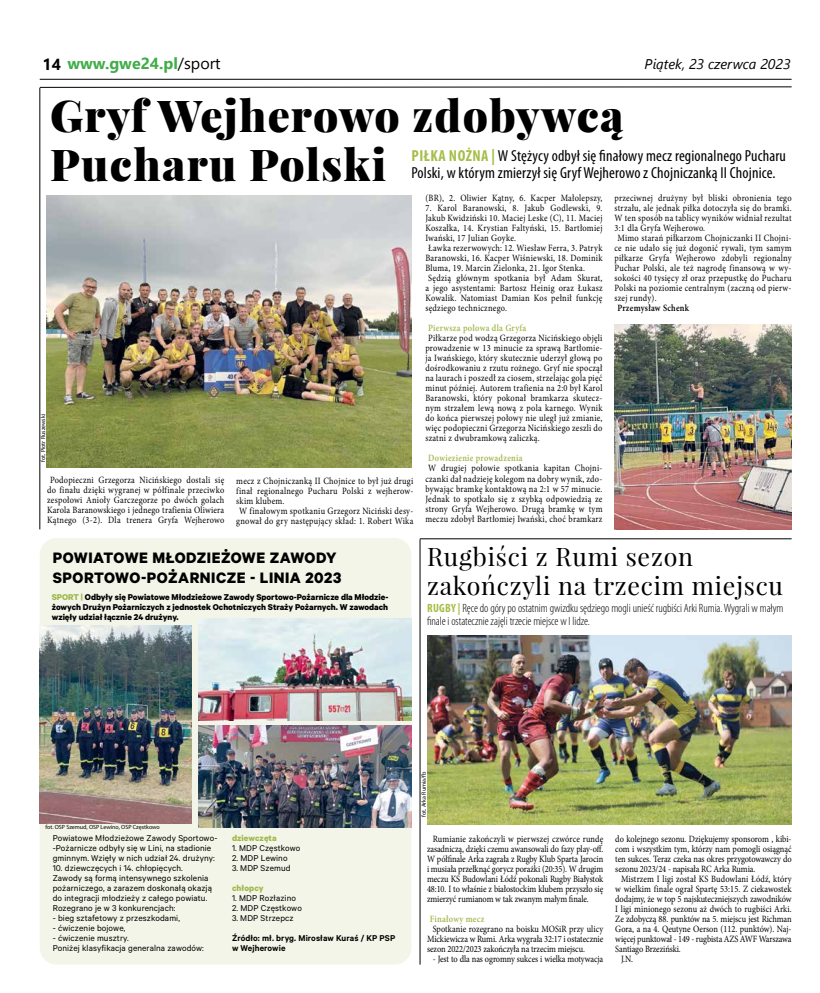
<style>
.page{position:relative;width:820px;height:993px;background:#fff}
.page>*{position:absolute;margin:0;border:0;box-sizing:border-box;transform-origin:0 0}
.t1{font:900 44px/49px "Playfair Display";letter-spacing:.03em;color:#000}
.t2{font:25px/29px "Playfair Display";letter-spacing:.03em;color:#000}
.t3{font:700 17px/19.3px "Calibre";letter-spacing:.03em;color:#000}
.t4{font:condensed 16px/17px "Myriad Pro";letter-spacing:.01em;color:#000}
.t5{font:700 16px "Segoe UI";color:#40ad49}
.t6{font:italic 14px "Segoe UI";color:#000}
.t7{font:300 condensed 12px/13px "Myriad Pro";color:#000}
.t8{font:9.6px/10px "Minion Pro";letter-spacing:.02em;color:#000;text-align:justify;scale:.87 1}
.t9{font:9.6px "Minion Pro";letter-spacing:-.01em;color:#000;scale:.87 1}
.t10{font:9.6px "Minion Pro";letter-spacing:-.005em;color:#000;scale:.87 1}
.t11{font:600 9.6px "Minion Pro";letter-spacing:.03em;color:#a1b84d;scale:.87 1}
.t12{font:9.6px "Minion Pro";color:#000;scale:.87 1}
.t13{font:600 9.6px "Minion Pro";letter-spacing:.03em;color:#000;scale:.87 1}
.t14{font:9.5px/10px "Calibre";letter-spacing:.01em;color:#000}
.t15{font:700 9.5px/10px "Calibre";letter-spacing:-.005em;color:#000;text-align:justify}
.t16{font:600 9.5px/10px "Calibre";letter-spacing:.01em;color:#000}
.t17{font:700 9.5px "Calibre";letter-spacing:.01em;color:#a1b84d}
.t18{font:6px "Myriad Pro";color:#000}
.s1{color:#000}
.s2{font-weight:400;color:#000}
.s3{font-weight:700;color:#a6be4a}
.s4{color:#a1b84d}
</style>
<div class="page">
<hr style="left:40px;top:79px;width:751px;height:1px;background:#000">
<svg style="left:40px;top:87px;width:751px;height:1px"></svg>
<hr style="left:40px;top:88px;width:1px;height:441px;background:#000">
<div style="left:40px;top:537px;width:371px;height:427px;background:#f3f5e8;border-radius:17px"></div>
<img style="left:40px;top:625px;width:152px;height:197px">
<img style="left:198px;top:618px;width:213px;height:102px">
<img style="left:198px;top:725px;width:213px;height:102px">
<img style="left:47px;top:195px;width:364px;height:273px">
<img style="left:614px;top:324px;width:177px;height:205px">
<hr style="left:420px;top:538px;width:371px;height:1px;background:#000">
<hr style="left:419px;top:539px;width:1px;height:425px;background:#000">
<img style="left:427px;top:635px;width:364px;height:188px">
<h3 class="t5" style="left:43px;top:49px;width:180px"><span class="s1">14</span> www.gwe24.pl<span class="s2">/sport</span></h3>
<h3 class="t6" style="left:644px;top:51px;width:147px">Piątek, 23 czerwca 2023</h3>
<h1 class="t1" style="left:50px;top:90px;width:575px">Gryf Wejherowo zdobywcą<br>Pucharu Polski</h1>
<h3 class="t4" style="left:411px;top:147px;width:376px"><span class="s3">PIŁKA NOŻNA |</span> W Stężycy odbył się finałowy mecz regionalnego Pucharu<br>Polski, w którym zmierzył się Gryf Wejherowo z Chojniczanką II Chojnice.</h3>
<p class="t18" style="left:40px;top:461px;width:49px;rotate:-90deg">fot. Piotr Ruszewski</p>
<p class="t8" style="left:47px;top:475px;width:205px">Podopieczni Grzegorza Nicińskiego dostali się do finału dzięki wygranej w półfinale przeciwko zespołowi Anioły Garczegorze po dwóch golach Karola Baranowskiego i jednego trafienia Oliwiera Kątnego (3-2). Dla trenera Gryfa Wejherowo</p>
<p class="t8" style="left:236px;top:475px;width:205px;text-align:left">mecz z Chojniczanką II Chojnice to był już drugi finał regionalnego Pucharu Polski z wejherow&shy;skim klubem.<br>W finałowym spotkaniu Grzegorz Niciński desy&shy;gnował do gry następujący skład: 1. Robert Wika</p>
<h3 class="t3" style="left:53px;top:547px;width:290px">POWIATOWE MŁODZIEŻOWE ZAWODY<br>SPORTOWO-POŻARNICZE - LINIA 2023</h3>
<p class="t15" style="left:52px;top:591px;width:338px"><span class="s4">SPORT |</span> Odbyły się Powiatowe Młodzieżowe Zawody Sportowo-Pożarnicze dla Młodzie&shy;żowych Drużyn Pożarniczych z jednostek Ochotniczych Straży Pożarnych. W zawodach wzięły udział łącznie 24 drużyny.</p>
<p class="t8" style="left:425px;top:193px;width:205px">(BR), 2. Oliwier Kątny, 6. Kacper Małolepszy,</p>
<p class="t8" style="left:425px;top:203px;width:205px;text-align:left">7. Karol Baranowski, 8. Jakub Godlewski, 9.<br>Jakub Kwidziński 10. Maciej Leske (C), 11. Maciej Koszałka, 14. Krystian Faltyński, 15. Bartłomiej Iwański, 17 Julian Goyke.<br>Ławka rezerwowych: 12. Wiesław Ferra, 3. Patryk Baranowski, 16. Kacper Wiśniewski, 18. Dominik Bluma, 19. Marcin Zielonka, 21. Igor Stenka.<br>Sędzią głównym spotkania był Adam Skurat, a jego asystentami: Bartosz Heinig oraz Łukasz Kowalik. Natomiast Damian Kos pełnił funkcję sędziego technicznego.</p>
<p class="t11" style="left:428px;top:321px;width:114px">Pierwsza połowa dla Gryfa</p>
<p class="t8" style="left:425px;top:333px;width:205px">Piłkarze pod wodzą Grzegorza Nicińskiego objęli prowadzenie w 13 minucie za sprawą Bartłomie&shy;ja Iwańskiego, który skutecznie uderzył głową po dośrodkowaniu z rzutu rożnego. Gryf nie spoczął na laurach i poszedł za ciosem, strzelając gola pięć minut później. Autorem trafienia na 2:0 był Karol Baranowski, który pokonał bramkarza skutecz&shy;nym strzałem lewą nową z pola karnego. Wynik do końca pierwszej połowy nie uległ już zmianie, więc podopieczni Grzegorza Nicińskiego zeszli do szatni z dwubramkową zaliczką.</p>
<p class="t11" style="left:428px;top:451px;width:110px">Dowiezienie prowadzenia</p>
<p class="t8" style="left:425px;top:463px;width:205px">W drugiej połowie spotkania kapitan Chojni&shy;czanki dał nadzieję kolegom na dobry wynik, zdo&shy;bywając bramkę kontaktową na 2:1 w 57 minucie.<br>Jednak to spotkało się z szybką odpowiedzią ze strony Gryfa Wejherowo. Drugą bramkę w tym meczu zdobył Bartłomiej Iwański, choć bramkarz</p>
<p class="t8" style="left:614px;top:193px;width:205px;text-align:left">przeciwnej drużyny był bliski obronienia tego strzału, ale jednak piłka dotoczyła się do bramki.<br>W ten sposób na tablicy wyników widniał rezultat 3:1 dla Gryfa Wejherowo.<br>Mimo starań piłkarzom Chojniczanki II Chojni&shy;ce nie udało się już dogonić rywali, tym samym piłkarze Gryfa Wejherowo zdobyli regionalny Puchar Polski, ale też nagrodę finansową w wy&shy;sokości 40 tysięcy zł oraz przepustkę do Pucharu Polski na poziomie centralnym (zaczną od pierw&shy;szej rundy).</p>
<p class="t13" style="left:617px;top:301px;width:84px">Przemysław Schenk</p>
<h2 class="t2" style="left:427px;top:541px;width:357px">Rugbiści z Rumi sezon zakończyli na trzecim miejscu</h2>
<p class="t7" style="left:427px;top:602px;width:358px"><span class="s3">RUGBY |</span> Ręce do góry po ostatnim gwizdku sędziego mogli unieść rugbiści Arki Rumia. Wygrali w małym finale i ostatecznie zajęli trzecie miejsce w I lidze.</p>
<p class="t18" style="left:45px;top:823px;width:116px">fot. OSP Szemud, OSP Lewino, OSP Częstkowo</p>
<p class="t14" style="left:53px;top:832px;width:166px">Powiatowe Młodzieżowe Zawody Sportowo--Pożarnicze odbyły się w Lini, na stadionie gminnym. Wzięły w nich udział 24. drużyny:</p>
<p class="t14" style="left:53px;top:862px;width:161px">10. dziewczęcych i 14. chłopięcych.<br>Zawody są formą intensywnego szkolenia pożarniczego, a zarazem doskonałą okazją do integracji młodzieży z całego powiatu.<br>Rozegrano je w 3 konkurencjach:</p>
<p class="t14" style="left:53px;top:912px;width:129px">- bieg sztafetowy z przeszkodami,</p>
<p class="t14" style="left:53px;top:922px;width:74px">- ćwiczenie bojowe,</p>
<p class="t14" style="left:53px;top:932px;width:153px">- ćwiczenie musztry.<br>Poniżej klasyfikacja generalna zawodów:</p>
<p class="t17" style="left:232px;top:832px;width:46px">dziewczęta</p>
<p class="t14" style="left:232px;top:842px;width:70px">1. MDP Częstkowo</p>
<p class="t14" style="left:232px;top:852px;width:57px">2. MDP Lewino</p>
<p class="t14" style="left:232px;top:862px;width:60px">3. MDP Szemud</p>
<p class="t17" style="left:232px;top:882px;width:33px">chłopcy</p>
<p class="t14" style="left:232px;top:892px;width:65px">1. MDP Rozłazino</p>
<p class="t14" style="left:232px;top:902px;width:71px">2. MDP Częstkowo</p>
<p class="t14" style="left:232px;top:912px;width:63px">3. MDP Strzepcz</p>
<p class="t16" style="left:232px;top:932px;width:165px">Źródło: mł. bryg. Mirosław Kuraś / KP PSP w Wejherowie</p>
<p class="t18" style="left:420px;top:816px;width:47px;rotate:-90deg">fot. Arka Rumia/fb</p>
<p class="t8" style="left:427px;top:833px;width:204px;text-indent:6px">Rumianie zakończyli w pierwszej czwórce rundę zasadniczą, dzięki czemu awansowali do fazy play-off.<br>W półfinale Arka zagrała z Rugby Klub Sparta Jarocin i musiała przełknąć gorycz porażki (20:35). W drugim meczu KS Budowlani Łódź pokonali Rugby Białystok 48:10. I to właśnie z białostockim klubem przyszło się zmierzyć rumianom w tak zwanym małym finale.</p>
<p class="t11" style="left:429px;top:911px;width:64px">Finałowy mecz</p>
<p class="t8" style="left:427px;top:923px;width:204px;text-indent:6px">Spotkanie rozegrano na boisku MOSiR przy ulicy Mickiewicza w Rumi. Arka wygrała 32:17 i ostatecznie sezon 2022/2023 zakończyła na trzecim miejscu.</p>
<p class="t9" style="left:432px;top:952px;width:197px">- Jest to dla nas ogromny sukces i wielka motywacja</p>
<p class="t10" style="left:615px;top:832px;width:204px">do kolejnego sezonu. Dziękujemy sponsorom , kibi-</p>
<p class="t10" style="left:615px;top:842px;width:204px">com i wszystkim tym, którzy nam pomogli osiągnąć</p>
<p class="t9" style="left:615px;top:852px;width:204px">ten sukces. Teraz czeka nas okres przygotowawczy do</p>
<p class="t9" style="left:615px;top:862px;width:162px">sezonu 2023/24 - napisała RC Arka Rumia.</p>
<p class="t8" style="left:620px;top:873px;width:197px">Mistrzem I ligi został KS Budowlani Łódź, który</p>
<p class="t8" style="left:615px;top:883px;width:204px">w wielkim finale ograł Spartę 53:15. Z ciekawostek</p>
<p class="t9" style="left:615px;top:892px;width:204px">dodajmy, że w top 5 najskuteczniejszych zawodników</p>
<p class="t8" style="left:615px;top:903px;width:204px">I ligi minionego sezonu aż dwóch to rugbiści Arki.</p>
<p class="t9" style="left:615px;top:912px;width:204px">Ze zdobyczą 88. punktów na 5. miejscu jest Richman</p>
<p class="t12" style="left:615px;top:922px;width:204px">Gora, a na 4. Qeutyne Oerson (112. punktów). Naj-</p>
<p class="t9" style="left:615px;top:932px;width:204px">więcej punktował - 149 - rugbista AZS AWF Warszawa</p>
<p class="t9" style="left:615px;top:942px;width:77px">Santiago Brzeziński.</p>
<p class="t8" style="left:620px;top:953px;width:15px">J.N.</p>
</div>
